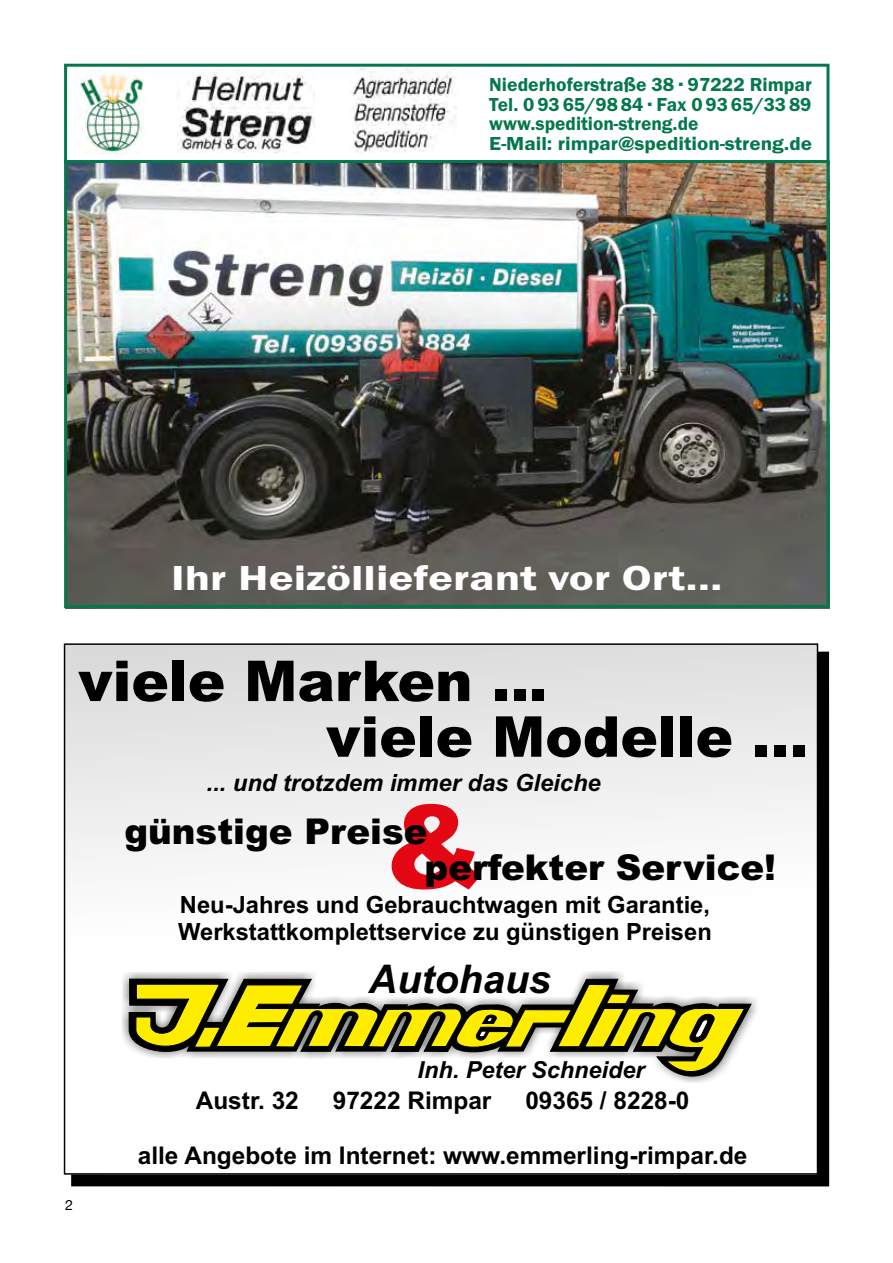
<style>
.page{position:relative;width:893px;height:1263px;background:#fff}
.page>*{position:absolute;margin:0;border:0;box-sizing:border-box;transform-origin:0 0}
.t1{font:900 115.8px "Arial";color:#e30613}
.t2{font:900 56.4px/55.7px "Arial";color:#000}
.t3{font:italic 700 39.6px "Arial";color:#000}
.t4{font:600 36px "Franklin Gothic EF";color:#fff;scale:1.3 1}
.t5{font:900 35.55px "Arial";color:#000}
.t6{font:700 24.45px "Arial";color:#000}
.t7{font:700 23.7px/26.5px "Arial";color:#000}
.t8{font:italic 700 23.7px "Arial";color:#000}
.t9{font:italic 700 23.55px "Arial";color:#000}
.t10{font:600 19.5px/19.5px "Franklin Gothic EF";color:#04784b}
.t11{font:14.25px "Helvetica Neue";color:#000}
</style>
<div class="page">
<svg style="left:64px;top:643px;width:765px;height:543px"></svg>
<img style="left:74px;top:71px;width:71px;height:82px">
<img style="left:177px;top:72px;width:138px;height:81px">
<img style="left:351px;top:69px;width:106px;height:83px">
<img style="left:68px;top:163px;width:757px;height:441px">
<div style="left:64px;top:64px;width:765px;height:544px;border:3px solid #04784b"></div>
<hr style="left:64px;top:160px;width:765px;height:3px;background:#04784b">
<p class="t10" style="left:489px;top:75px;width:324px">Niederhoferstraße 38 · 97222 Rimpar Tel. 0 93 65/98 84 · Fax 0 93 65/33 89 www.spedition-streng.de<br>E-Mail: rimpar@spedition-streng.de</p>
<h3 class="t4" style="left:171px;top:558px;width:426px">Ihr Heizöllieferant vor Ort…</h3>
<h2 class="t2" style="left:326px;top:659px;width:484px;text-indent:-248px">viele Marken ...<br>viele Modelle ...</h2>
<p class="t8" style="left:206px;top:767px;width:396px">... und trotzdem immer das Gleiche</p>
<h1 class="t1" style="left:383px;top:772px;width:104px">&amp;</h1>
<h3 class="t5" style="left:124px;top:808px;width:305px">günstige Preise</h3>
<h3 class="t5" style="left:425px;top:845px;width:353px">perfekter Service!</h3>
<p class="t7" style="left:178px;top:894px;width:535px">Neu-Jahres und Gebrauchtwagen mit Garantie,<br>Werkstattkomplettservice zu günstigen Preisen</p>
<h3 class="t3" style="left:368px;top:954px;width:184px">Autohaus</h3>
<p class="t9" style="left:418px;top:1054px;width:229px">Inh. Peter Schneider</p>
<p class="t11" style="left:65px;top:1194px;width:9px">2</p>
<p class="t6" style="left:196px;top:1085px;width:105px">Austr. 32</p>
<p class="t6" style="left:333px;top:1085px;width:160px">97222 Rimpar</p>
<p class="t6" style="left:525px;top:1085px;width:166px">09365 / 8228-0</p>
<p class="t6" style="left:138px;top:1139px;width:611px">alle Angebote im Internet: www.emmerling-rimpar.de</p>
</div>
